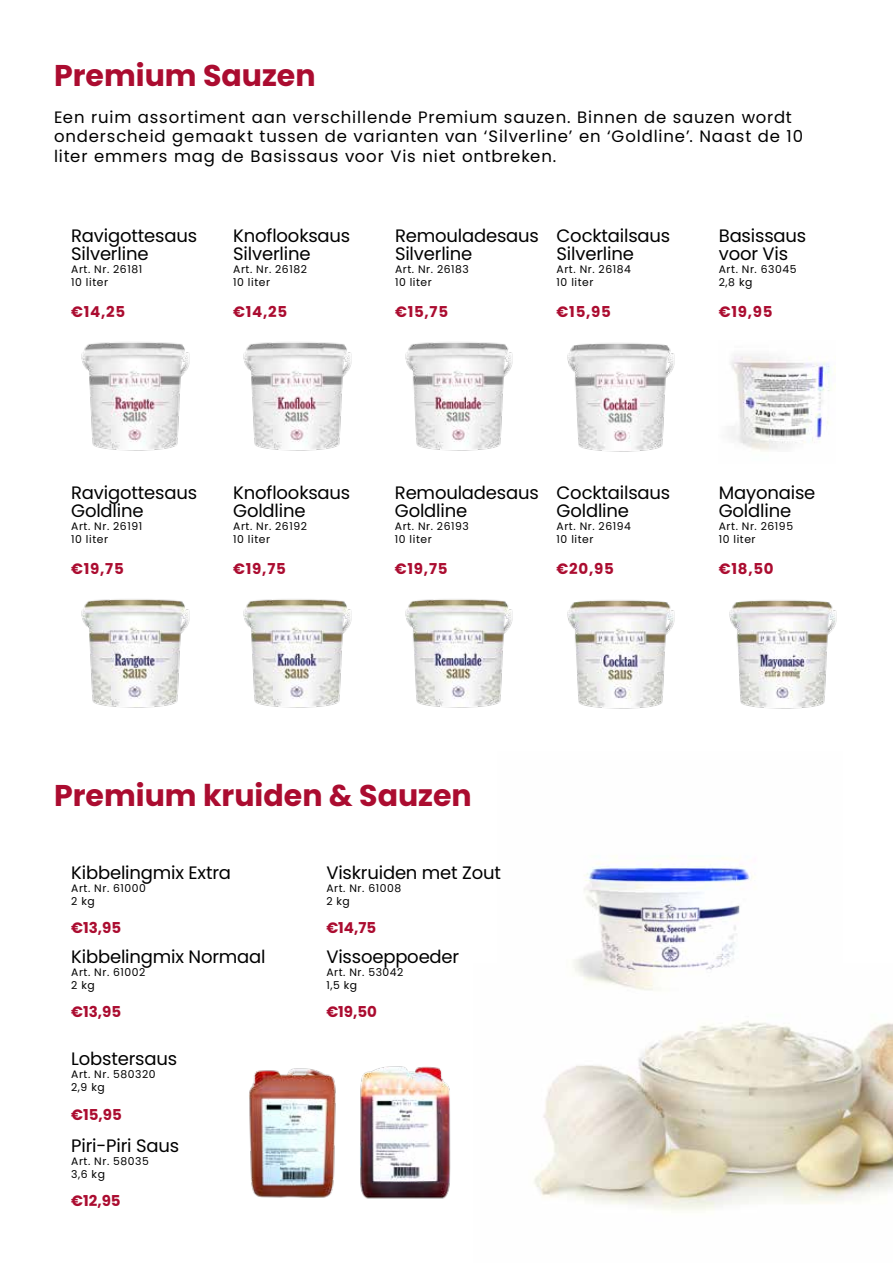
<style>
.page{position:relative;width:893px;height:1263px;background:#fff}
.page>*{position:absolute;margin:0;border:0;box-sizing:border-box;transform-origin:0 0}
.t1{font:700 30px "Poppins";color:#ab0c30}
.t2{font:18px/18px "Poppins";letter-spacing:-.01em;color:#000}
.t3{font:16.5px/19.8px "Poppins";letter-spacing:.05em;color:#000}
.t4{font:700 15px "Poppins";letter-spacing:.05em;color:#ab0c30}
.t5{font:10.8px/12.9px "Poppins";letter-spacing:.05em;color:#000}
</style>
<div class="page">
<img style="left:534px;top:1021px;width:359px;height:190px">
<img style="left:81px;top:342px;width:109px;height:109px">
<img style="left:243px;top:342px;width:109px;height:109px">
<img style="left:405px;top:342px;width:108px;height:109px">
<img style="left:567px;top:343px;width:108px;height:109px">
<img style="left:729px;top:355px;width:107px;height:96px">
<img style="left:81px;top:599px;width:109px;height:109px">
<img style="left:243px;top:599px;width:109px;height:109px">
<img style="left:405px;top:599px;width:108px;height:109px">
<img style="left:567px;top:600px;width:108px;height:109px">
<img style="left:729px;top:600px;width:108px;height:109px">
<img style="left:573px;top:856px;width:182px;height:134px">
<img style="left:249px;top:1068px;width:87px;height:130px">
<img style="left:360px;top:1066px;width:91px;height:133px">
<h1 class="t1" style="left:54px;top:58px;width:263px">Premium Sauzen</h1>
<p class="t3" style="left:54px;top:107px;width:751px">Een ruim assortiment aan verschillende Premium sauzen. Binnen de sauzen wordt onderscheid gemaakt tussen de varianten van ‘Silverline’ en ‘Goldline’. Naast de 10 liter emmers mag de Basissaus voor Vis niet ontbreken.</p>
<p class="t2" style="left:71px;top:227px;width:127px">Ravigottesaus<br>Silverline</p>
<p class="t5" style="left:71px;top:263px;width:72px">Art. Nr. 26181<br>10 liter</p>
<p class="t4" style="left:71px;top:303px;width:56px">€14,25</p>
<p class="t2" style="left:233px;top:227px;width:119px">Knoflooksaus<br>Silverline</p>
<p class="t5" style="left:233px;top:263px;width:75px">Art. Nr. 26182<br>10 liter</p>
<p class="t4" style="left:233px;top:303px;width:56px">€14,25</p>
<p class="t2" style="left:395px;top:227px;width:145px">Remouladesaus<br>Silverline</p>
<p class="t5" style="left:395px;top:263px;width:75px">Art. Nr. 26183<br>10 liter</p>
<p class="t4" style="left:395px;top:303px;width:55px">€15,75</p>
<p class="t2" style="left:557px;top:227px;width:115px">Cocktailsaus<br>Silverline</p>
<p class="t5" style="left:557px;top:263px;width:76px">Art. Nr. 26184<br>10 liter</p>
<p class="t4" style="left:557px;top:303px;width:56px">€15,95</p>
<p class="t2" style="left:719px;top:227px;width:89px">Basissaus voor Vis</p>
<p class="t5" style="left:719px;top:263px;width:79px">Art. Nr. 63045<br>2,8 kg</p>
<p class="t4" style="left:719px;top:303px;width:55px">€19,95</p>
<p class="t2" style="left:71px;top:484px;width:127px">Ravigottesaus<br>Goldline</p>
<p class="t5" style="left:71px;top:520px;width:72px">Art. Nr. 26191<br>10 liter</p>
<p class="t4" style="left:71px;top:560px;width:54px">€19,75</p>
<p class="t2" style="left:233px;top:484px;width:119px">Knoflooksaus<br>Goldline</p>
<p class="t5" style="left:233px;top:520px;width:75px">Art. Nr. 26192<br>10 liter</p>
<p class="t4" style="left:233px;top:560px;width:54px">€19,75</p>
<p class="t2" style="left:395px;top:484px;width:145px">Remouladesaus<br>Goldline</p>
<p class="t5" style="left:395px;top:520px;width:75px">Art. Nr. 26193<br>10 liter</p>
<p class="t4" style="left:395px;top:560px;width:54px">€19,75</p>
<p class="t2" style="left:557px;top:484px;width:115px">Cocktailsaus<br>Goldline</p>
<p class="t5" style="left:557px;top:520px;width:76px">Art. Nr. 26194<br>10 liter</p>
<p class="t4" style="left:557px;top:560px;width:59px">€20,95</p>
<p class="t2" style="left:719px;top:484px;width:98px">Mayonaise<br>Goldline</p>
<p class="t5" style="left:719px;top:520px;width:76px">Art. Nr. 26195<br>10 liter</p>
<p class="t4" style="left:719px;top:560px;width:56px">€18,50</p>
<h1 class="t1" style="left:54px;top:778px;width:419px">Premium kruiden &amp; Sauzen</h1>
<p class="t2" style="left:71px;top:864px;width:161px">Kibbelingmix Extra</p>
<p class="t5" style="left:71px;top:882px;width:76px">Art. Nr. 61000<br>2 kg</p>
<p class="t4" style="left:71px;top:919px;width:51px">€13,95</p>
<p class="t2" style="left:71px;top:947px;width:196px">Kibbelingmix Normaal</p>
<p class="t5" style="left:71px;top:965px;width:76px">Art. Nr. 61002<br>2 kg</p>
<p class="t4" style="left:71px;top:1003px;width:51px">€13,95</p>
<p class="t2" style="left:71px;top:1050px;width:107px">Lobstersaus</p>
<p class="t5" style="left:71px;top:1068px;width:86px">Art. Nr. 580320<br>2,9 kg</p>
<p class="t4" style="left:71px;top:1106px;width:52px">€15,95</p>
<p class="t2" style="left:71px;top:1137px;width:110px">Piri-Piri Saus</p>
<p class="t5" style="left:71px;top:1155px;width:79px">Art. Nr. 58035<br>3,6 kg</p>
<p class="t4" style="left:71px;top:1192px;width:51px">€12,95</p>
<p class="t2" style="left:326px;top:864px;width:176px">Viskruiden met Zout</p>
<p class="t5" style="left:326px;top:882px;width:76px">Art. Nr. 61008<br>2 kg</p>
<p class="t4" style="left:326px;top:919px;width:51px">€14,75</p>
<p class="t2" style="left:326px;top:947px;width:134px">Vissoeppoeder</p>
<p class="t5" style="left:326px;top:965px;width:79px">Art. Nr. 53042<br>1,5 kg</p>
<p class="t4" style="left:326px;top:1003px;width:52px">€19,50</p>
</div>
